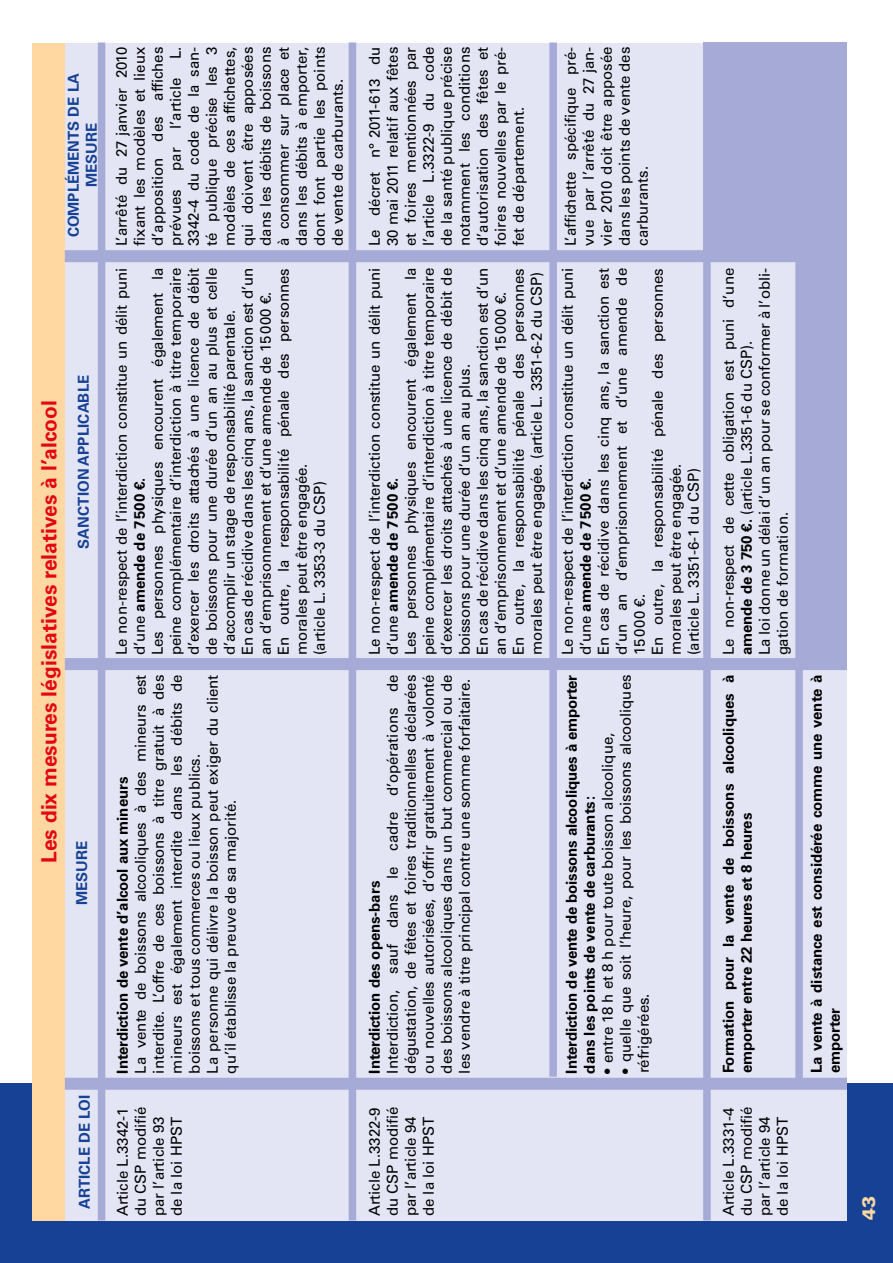
<style>
.page{position:relative;width:893px;height:1263px;background:#fff}
.page>*{position:absolute;margin:0;border:0;box-sizing:border-box;transform-origin:0 0}
.t1{font:700 21px "Univers LT Std";color:#e30613}
.t2{font:900 18px "Univers";color:#fed8a0}
.t3{font:15px/18px "Univers LT Std";letter-spacing:-.005em;color:#000}
.t4{font:700 15px/18px "Univers LT Std";letter-spacing:-.005em;color:#000}
.t5{font:700 15px/18px "Univers LT Std";letter-spacing:.005em;color:#164194;text-align:center}
.s1{font-weight:700}
</style>
<div class="page">
<div style="left:0;top:1084px;width:893px;height:179px;background:#164194"></div>
<div style="left:49px;top:43px;width:798px;height:1177px;background:#e4e5f4"></div>
<div style="left:33px;top:43px;width:32px;height:1177px;background:#fed8a0"></div>
<div style="left:65px;top:1078px;width:782px;height:12px;background:#a5aad6"></div>
<div style="left:65px;top:250px;width:782px;height:12px;background:#a5aad6"></div>
<div style="left:65px;top:658px;width:782px;height:12px;background:#a5aad6"></div>
<div style="left:98px;top:43px;width:7px;height:1177px;background:#a5aad6"></div>
<div style="left:349px;top:43px;width:7px;height:1177px;background:#a5aad6"></div>
<div style="left:703px;top:43px;width:8px;height:1177px;background:#a5aad6"></div>
<div style="left:549px;top:43px;width:8px;height:1034px;background:#a5aad6"></div>
<div style="left:795px;top:250px;width:8px;height:834px;background:#a5aad6"></div>
<div style="left:802px;top:43px;width:45px;height:617px;background:#a5aad6"></div>
<div style="left:703px;top:43px;width:105px;height:213px;background:#a5aad6"></div>
<p class="t5" style="left:65px;top:237px;width:166px;rotate:-90deg">COMPLÉMENTS DE LA<br>MESURE</p>
<h1 class="t1" style="left:37px;top:863px;width:464px;rotate:-90deg">Les dix mesures législatives relatives à l’alcool</h1>
<p class="t5" style="left:75px;top:549px;width:175px;rotate:-90deg">SANCTION APPLICABLE</p>
<p class="t5" style="left:73px;top:905px;width:66px;rotate:-90deg">MESURE</p>
<p class="t5" style="left:76px;top:1209px;width:116px;rotate:-90deg">ARTICLE DE LOI</p>
<p class="t3" style="left:112px;top:246px;width:201px;text-align:justify;rotate:-90deg">L’arrêté du 27 janvier 2010 fixant les modèles et lieux d’apposition des affiches prévues par l’article L.<br>3342-4 du code de la san&shy;té publique précise les 3 modèles de ces affichettes, qui doivent être apposées dans les débits de boissons à consommer sur place et dans les débits à emporter, dont font partie les points de vente de carburants.</p>
<p class="t3" style="left:366px;top:246px;width:201px;text-align:justify;rotate:-90deg">Le décret n° 2011-613 du 30 mai 2011 relatif aux fêtes et foires mentionnées par l’article L.3322-9 du code de la santé publique précise notamment les conditions d’autorisation des fêtes et foires nouvelles par le pré&shy;fet de département.</p>
<p class="t3" style="left:562px;top:246px;width:201px;text-align:justify;rotate:-90deg">L’affichette spécifique pré&shy;vue par l’arrêté du 27 jan&shy;vier 2010 doit être apposée dans les points de vente des carburants.</p>
<p class="t3" style="left:113px;top:655px;width:389px;rotate:-90deg">Le non-respect de l’interdiction constitue un délit puni d’une <span class="s1">amende de 7500 €.<br></span>Les personnes physiques encourent également la peine complémentaire d’interdiction à titre temporaire d’exercer les droits attachés à une licence de débit de boissons pour une durée d’un an au plus et celle d’accomplir un stage de responsabilité parentale.<br>En cas de récidive dans les cinq ans, la sanction est d’un an d’emprisonnement et d’une amende de 15000 €.<br>En outre, la responsabilité pénale des personnes morales peut être engagée.<br>(article L. 3353-3 du CSP)</p>
<p class="t3" style="left:366px;top:655px;width:389px;rotate:-90deg">Le non-respect de l’interdiction constitue un délit puni d’une <span class="s1">amende de 7500 €.<br></span>Les personnes physiques encourent également la peine complémentaire d’interdiction à titre temporaire d’exercer les droits attachés à une licence de débit de boissons pour une durée d’un an au plus.<br>En cas de récidive dans les cinq ans, la sanction est d’un an d’emprisonnement et d’une amende de 15000 €.<br>En outre, la responsabilité pénale des personnes morales peut être engagée. (article L. 3351-6-2 du CSP)</p>
<p class="t3" style="left:558px;top:655px;width:389px;rotate:-90deg">Le non-respect de l’interdiction constitue un délit puni d’une <span class="s1">amende de 7500 €.<br></span>En cas de récidive dans les cinq ans, la sanction est d’un an d’emprisonnement et d’une amende de 15000 €.<br>En outre, la responsabilité pénale des personnes morales peut être engagée.<br>(article L. 3351-6-1 du CSP)</p>
<p class="t3" style="left:719px;top:655px;width:389px;rotate:-90deg">Le non-respect de cette obligation est puni d’une <span class="s1">amende de 3 750 €.</span> (article L.3351-6 du CSP).<br>La loi donne un délai d’un an pour se conformer à l’obli&shy;gation de formation.</p>
<p class="t3" style="left:131px;top:1073px;width:400px;rotate:-90deg">La vente de boissons alcooliques à des mineurs est interdite. L’offre de ces boissons à titre gratuit à des mineurs est également interdite dans les débits de boissons et tous commerces ou lieux publics.<br>La personne qui délivre la boisson peut exiger du client qu’il établisse la preuve de sa majorité.</p>
<p class="t4" style="left:114px;top:1073px;width:298px;rotate:-90deg">Interdiction de vente d’alcool aux mineurs</p>
<p class="t3" style="left:384px;top:1073px;width:400px;text-align:justify;rotate:-90deg">Interdiction, sauf dans le cadre d’opérations de dégustation, de fêtes et foires traditionnelles déclarées ou nouvelles autorisées, d’offrir gratuitement à volonté des boissons alcooliques dans un but commercial ou de les vendre à titre principal contre une somme forfaitaire.</p>
<p class="t4" style="left:563px;top:1073px;width:400px;rotate:-90deg">Interdiction de vente de boissons alcooliques à emporter dans les points de vente de carburants:</p>
<p class="t3" style="left:617px;top:1073px;width:400px;rotate:-90deg">• quelle que soit l’heure, pour les boissons alcooliques réfrigérées.</p>
<p class="t4" style="left:719px;top:1073px;width:400px;rotate:-90deg">Formation pour la vente de boissons alcooliques à emporter entre 22 heures et 8 heures</p>
<p class="t4" style="left:807px;top:1073px;width:400px;rotate:-90deg">La vente à distance est considérée comme une vente à emporter</p>
<p class="t3" style="left:599px;top:1073px;width:342px;rotate:-90deg">• entre 18 h et 8 h pour toute boisson alcoolique,</p>
<p class="t4" style="left:366px;top:1073px;width:194px;rotate:-90deg">Interdiction des opens-bars</p>
<p class="t3" style="left:114px;top:1216px;width:112px;rotate:-90deg">Article L.3342-1 du CSP modifié</p>
<p class="t3" style="left:150px;top:1216px;width:101px;rotate:-90deg">par l’article 93 de la loi H PST</p>
<p class="t3" style="left:366px;top:1216px;width:112px;rotate:-90deg">Article L.3322-9 du CSP modifié par l’article 94 de la loi H PST</p>
<p class="t3" style="left:719px;top:1216px;width:112px;rotate:-90deg">Article L.3331-4 du CSP modifié par l’article 94 de la loi H PST</p>
<p class="t2" style="left:857px;top:1220px;width:26px;rotate:-90deg">43</p>
</div>
